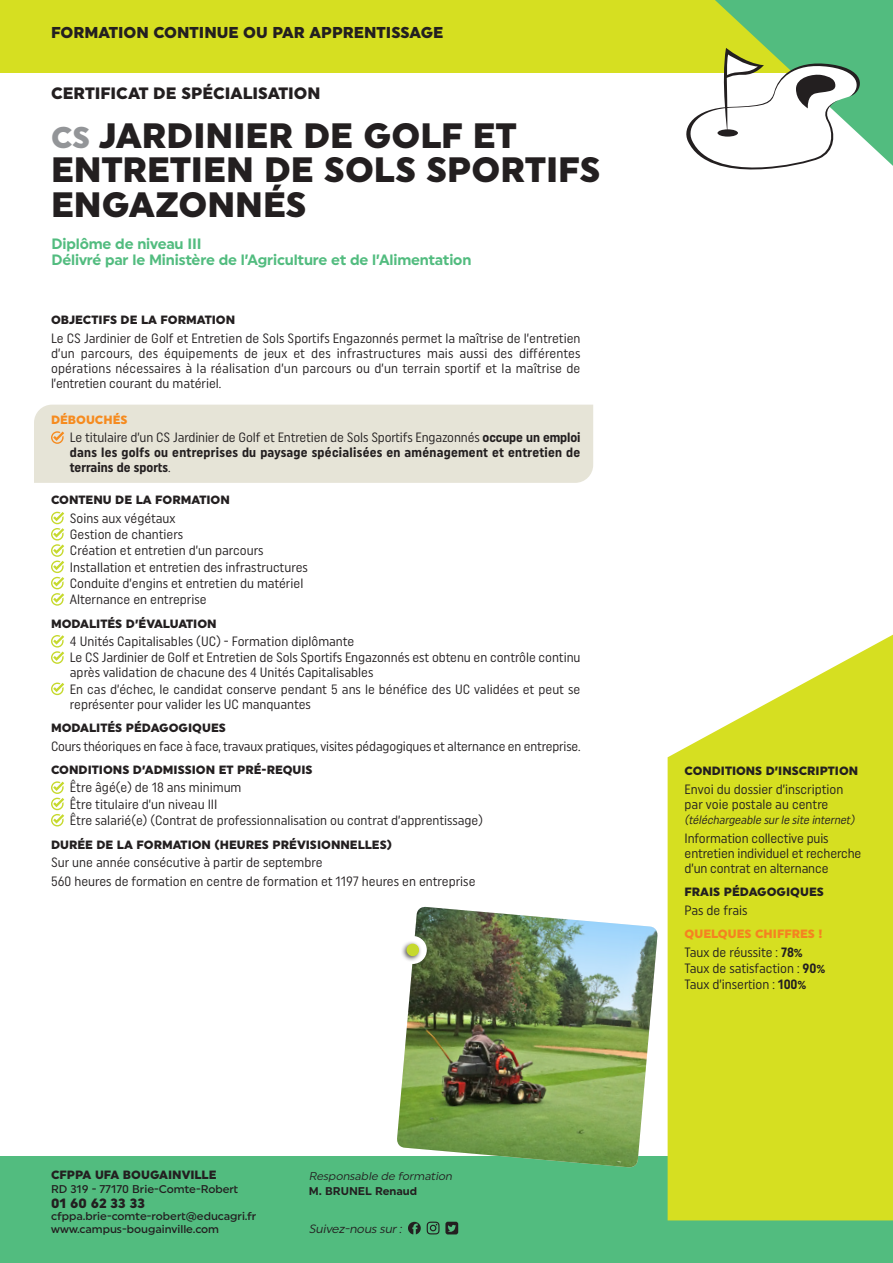
<style>
.page{position:relative;width:893px;height:1263px;background:#fff}
.page>*{position:absolute;margin:0;border:0;box-sizing:border-box;transform-origin:0 0}
.t1{font:900 35.25px/34.5px "Uniform";color:#231f20}
.t2{font:900 16.5px "Uniform";color:#231f20}
.t3{font:900 15.75px "Uniform";color:#231f20}
.t4{font:700 15px "Uniform";letter-spacing:-.01em;color:#52bc7f}
.Textes{font:13.5px/15px "Uniform Condensed";color:#231f20}
.Textes-2{font:700 13.5px/15px "Uniform Condensed";letter-spacing:.02em;color:#231f20;text-align:justify}
.t5{font:900 13.5px "Uniform";color:#231f20}
.Titres{font:900 12px "Uniform";color:#231f20}
.Textes-3{font:italic 12px "Uniform Condensed";color:#231f20}
.Titres-2{font:900 12px "Uniform";color:#f58220}
.t6{font:italic 12px "Uniform";color:#231f20}
.Titres-3{font:900 12px "Uniform";color:#f68b1f}
.t7{font:500 11.25px/13.5px "Uniform";color:#231f20}
.t8{font:italic 11.25px "Uniform";color:#231f20}
.t9{font:700 11.25px "Uniform";color:#231f20}
.s1{font-size:30px;color:#939598}
.s2{font-weight:400}
.s3{font-weight:700}
</style>
<div class="page">
<div style="left:0;top:1157px;width:893px;height:106px;background:#52bc7f"></div>
<svg style="left:668px;top:634px;width:225px;height:586px;background:#dae238"></svg>
<div style="left:0;top:0;width:872px;height:72px;background:#d6df21"></div>
<svg style="left:408px;top:1221px;width:13px;height:13px"></svg>
<svg style="left:427px;top:1221px;width:12px;height:13px"></svg>
<svg style="left:445px;top:1222px;width:13px;height:12px"></svg>
<div style="left:34px;top:405px;width:559px;height:78px;background:#e6e4d7"></div>
<svg style="left:51px;top:512px;width:13px;height:94px"></svg>
<svg style="left:51px;top:635px;width:13px;height:29px"></svg>
<svg style="left:51px;top:682px;width:13px;height:13px"></svg>
<svg style="left:51px;top:781px;width:13px;height:45px"></svg>
<img style="left:396px;top:907px;width:262px;height:261px">
<div style="left:400px;top:940px;width:22px;height:22px;background:#231f20;opacity:.75"></div>
<div style="left:406px;top:944px;width:13px;height:12px;background:#c6d92d;border-radius:50%"></div>
<svg style="left:681px;top:0;width:212px;height:170px"></svg>
<p class="t3" style="left:51px;top:23px;width:394px">FORMATION CONTINUE OU PAR APPRENTISSAGE</p>
<p class="t2" style="left:51px;top:83px;width:271px">CERTIFICAT DE SPÉCIALISATION</p>
<p class="t1" style="left:51px;top:118px;width:551px"><span class="s1">CS</span> JARDINIER DE GOLF ET<br>ENTRETIEN DE SOLS SPORTIFS<br>ENGAZONNÉS</p>
<p class="t4" style="left:51px;top:234px;width:152px">Diplôme de niveau III</p>
<p class="t4" style="left:51px;top:251px;width:421px">Délivré par le Ministère de l’Agriculture et de l’Alimentation</p>
<p class="Titres" style="left:51px;top:313px;width:186px">OBJECTIFS DE LA FORMATION</p>
<p class="Textes" style="left:51px;top:330px;width:531px;text-align:justify">Le CS Jardinier de Golf et Entretien de Sols Sportifs Engazonnés permet la maîtrise de l’entretien d’un parcours, des équipements de jeux et des infrastructures mais aussi des différentes opérations nécessaires à la réalisation d’un parcours ou d’un terrain sportif et la maîtrise de l’entretien courant du matériel.</p>
<p class="Titres-3" style="left:51px;top:412px;width:78px">DÉBOUCHÉS</p>
<p class="Textes-2" style="left:70px;top:430px;width:512px"><span class="s2">Le titulaire d’un CS Jardinier de Golf et Entretien de Sols Sportifs Engazonnés</span> occupe un emploi dans les golfs ou entreprises du paysage spécialisées en aménagement et entretien de terrains de sports<span class="s2">.</span></p>
<p class="Titres" style="left:51px;top:493px;width:180px">CONTENU DE LA FORMATION</p>
<p class="Textes" style="left:70px;top:510px;width:107px">Soins aux végétaux</p>
<p class="Textes" style="left:70px;top:527px;width:115px">Gestion de chantiers</p>
<p class="Textes" style="left:70px;top:543px;width:195px">Création et entretien d’un parcours</p>
<p class="Textes" style="left:70px;top:559px;width:239px">Installation et entretien des infrastructures</p>
<p class="Textes" style="left:70px;top:575px;width:235px">Conduite d’engins et entretien du matériel</p>
<p class="Textes" style="left:70px;top:592px;width:138px">Alternance en entreprise</p>
<p class="Titres" style="left:51px;top:616px;width:167px">MODALITÉS D’ÉVALUATION</p>
<p class="Textes" style="left:70px;top:634px;width:286px">4 Unités Capitalisables (UC) - Formation diplômante</p>
<p class="Textes" style="left:70px;top:650px;width:512px">Le CS Jardinier de Golf et Entretien de Sols Sportifs Engazonnés est obtenu en contrôle continu après validation de chacune des 4 Unités Capitalisables</p>
<p class="Textes" style="left:70px;top:681px;width:512px">En cas d’échec, le candidat conserve pendant 5 ans le bénéfice des UC validées et peut se représenter pour valider les UC manquantes</p>
<p class="Titres" style="left:51px;top:721px;width:176px">MODALITÉS PÉDAGOGIQUES</p>
<p class="Textes" style="left:51px;top:738px;width:531px">Cours théoriques en face à face, travaux pratiques, visites pédagogiques et alternance en entreprise.</p>
<p class="Titres" style="left:51px;top:763px;width:263px">CONDITIONS D’ADMISSION ET PRÉ-REQUIS</p>
<p class="Textes" style="left:70px;top:780px;width:173px">Être âgé(e) de 18 ans minimum</p>
<p class="Textes" style="left:70px;top:796px;width:149px">Être titulaire d’un niveau III</p>
<p class="Textes" style="left:70px;top:812px;width:415px">Être salarié(e) (Contrat de professionnalisation ou contrat d’apprentissage)</p>
<p class="Titres" style="left:51px;top:837px;width:342px">DURÉE DE LA FORMATION (HEURES PRÉVISIONNELLES)</p>
<p class="Textes" style="left:51px;top:854px;width:273px">Sur une année consécutive à partir de septembre</p>
<p class="Textes" style="left:51px;top:874px;width:426px">560 heures de formation en centre de formation et 1197 heures en entreprise</p>
<p class="Titres" style="left:51px;top:1168px;width:167px">CFPPA UFA BOUGAINVILLE</p>
<p class="t7" style="left:51px;top:1182px;width:189px">RD 319 - 77170 Brie-Comte-Robert</p>
<p class="t5" style="left:51px;top:1195px;width:96px">01 60 62 33 33</p>
<p class="t7" style="left:51px;top:1209px;width:207px">cfppa.brie-comte-robert@educagri.fr www.campus-bougainville.com</p>
<p class="t8" style="left:309px;top:1169px;width:147px">Responsable de formation</p>
<p class="t9" style="left:309px;top:1185px;width:110px">M. BRUNEL Renaud</p>
<p class="t6" style="left:309px;top:1221px;width:97px">Suivez-nous sur:</p>
<p class="Titres" style="left:685px;top:764px;width:175px">CONDITIONS D’INSCRIPTION</p>
<p class="Textes" style="left:685px;top:781px;width:160px">Envoi du dossier d’inscription par voie postale au centre</p>
<p class="Textes-3" style="left:685px;top:812px;width:174px">(téléchargeable surle site internet)</p>
<p class="Textes" style="left:685px;top:830px;width:178px">Information collective puis entretien individuel et recherche d’un contrat en alternance</p>
<p class="Titres" style="left:685px;top:885px;width:141px">FRAIS PÉDAGOGIQUES</p>
<p class="Textes" style="left:685px;top:902px;width:64px">Pas de frais</p>
<p class="Titres-2" style="left:685px;top:927px;width:139px">QUELQUES CHIFFRES !</p>
<p class="Textes" style="left:685px;top:944px;width:120px">Taux de réussite : <span class="s3">78%</span></p>
<p class="Textes" style="left:685px;top:960px;width:142px">Taux de satisfaction : <span class="s3">90%</span></p>
<p class="Textes" style="left:685px;top:977px;width:123px">Taux d’insertion : <span class="s3">100%</span></p>
</div>
